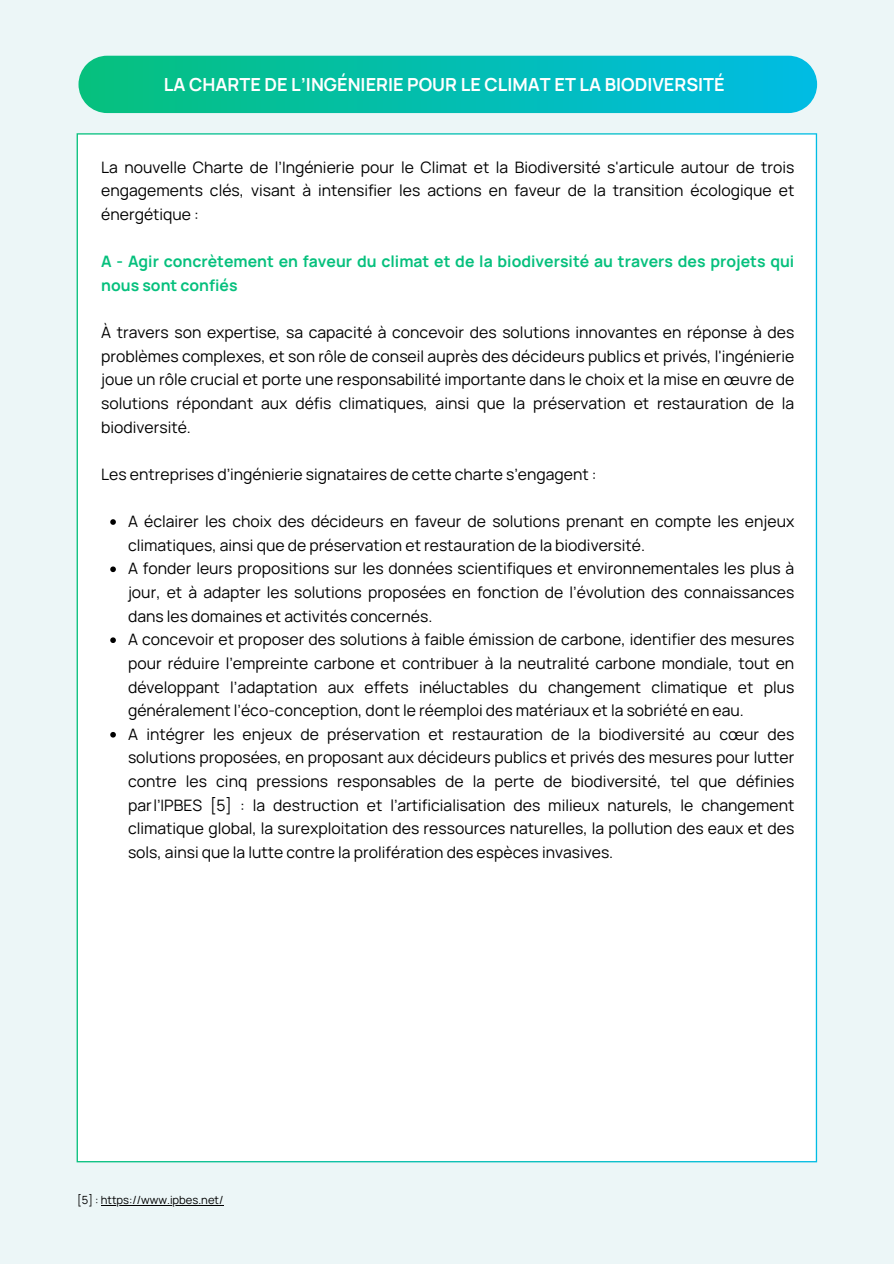
<style>
.page{position:relative;width:894px;height:1264px;background:#fff}
.page>*{position:absolute;margin:0;border:0;box-sizing:border-box;transform-origin:0 0}
.t1{font:700 18px "Manrope";color:#fff}
.t2{font:15.75px/23.7px "Manrope";color:#000;text-align:justify}
.t3{font:700 15.75px/23.7px "Manrope";color:#06c07d}
.t4{font:11.25px "Manrope";color:#000}
</style>
<div class="page">
<div style="left:0;top:0;width:893px;height:1263px;background:#ecf6f7"></div>
<svg style="left:78px;top:56px;width:738px;height:57px;background:#06beb1"></svg>
<div style="left:77px;top:133px;width:739px;height:1029px;background:#fff"></div>
<svg style="left:110px;top:519px;width:6px;height:6px"></svg>
<svg style="left:110px;top:566px;width:6px;height:6px"></svg>
<svg style="left:110px;top:637px;width:6px;height:6px"></svg>
<svg style="left:110px;top:732px;width:6px;height:5px"></svg>
<hr style="left:101px;top:1204px;width:122px;height:1px;background:#000">
<p class="t1" style="left:164px;top:72px;width:562px">LA CHARTE DE L’INGÉNIERIE POUR LE CLIMAT ET LA BIODIVERSITÉ</p>
<h1 class="t2" style="left:101px;top:155px;width:694px">La nouvelle Charte de l’Ingénierie pour le Climat et la Biodiversité s'articule autour de trois engagements clés, visant à intensifier les actions en faveur de la transition écologique et énergétique :</h1>
<h3 class="t3" style="left:101px;top:249px;width:694px">A - Agir concrètement en faveur du climat et de la biodiversité au travers des projets qui nous sont confiés</h3>
<h2 class="t2" style="left:101px;top:320px;width:694px">À travers son expertise, sa capacité à concevoir des solutions innovantes en réponse à des problèmes complexes, et son rôle de conseil auprès des décideurs publics et privés, l'ingénierie joue un rôle crucial et porte une responsabilité importante dans le choix et la mise en œuvre de solutions répondant aux défis climatiques, ainsi que la préservation et restauration de la biodiversité.</h2>
<h3 class="t2" style="left:101px;top:462px;width:496px">Les entreprises d’ingénierie signataires de cette charte s’engagent :</h3>
<h3 class="t2" style="left:128px;top:509px;width:667px">A éclairer les choix des décideurs en faveur de solutions prenant en compte les enjeux climatiques, ainsi que de préservation et restauration de la biodiversité.</h3>
<p class="t2" style="left:128px;top:556px;width:667px">A fonder leurs propositions sur les données scientifiques et environnementales les plus à jour, et à adapter les solutions proposées en fonction de l’évolution des connaissances dans les domaines et activités concernés.</p>
<p class="t2" style="left:128px;top:627px;width:667px">A concevoir et proposer des solutions à faible émission de carbone, identifier des mesures pour réduire l’empreinte carbone et contribuer à la neutralité carbone mondiale, tout en développant l’adaptation aux effets inéluctables du changement climatique et plus généralement l’éco-conception, dont le réemploi des matériaux et la sobriété en eau.</p>
<p class="t2" style="left:128px;top:722px;width:667px">A intégrer les enjeux de préservation et restauration de la biodiversité au cœur des solutions proposées, en proposant aux décideurs publics et privés des mesures pour lutter contre les cinq pressions responsables de la perte de biodiversité, tel que définies parl’IPBES [5] : la destruction et l’artificialisation des milieux naturels, le changement climatique global, la surexploitation des ressources naturelles, la pollution des eaux et des sols, ainsi que la lutte contre la prolifération des espèces invasives.</p>
<p class="t4" style="left:77px;top:1191px;width:148px">[5] : https://www.ipbes.net/</p>
</div>
